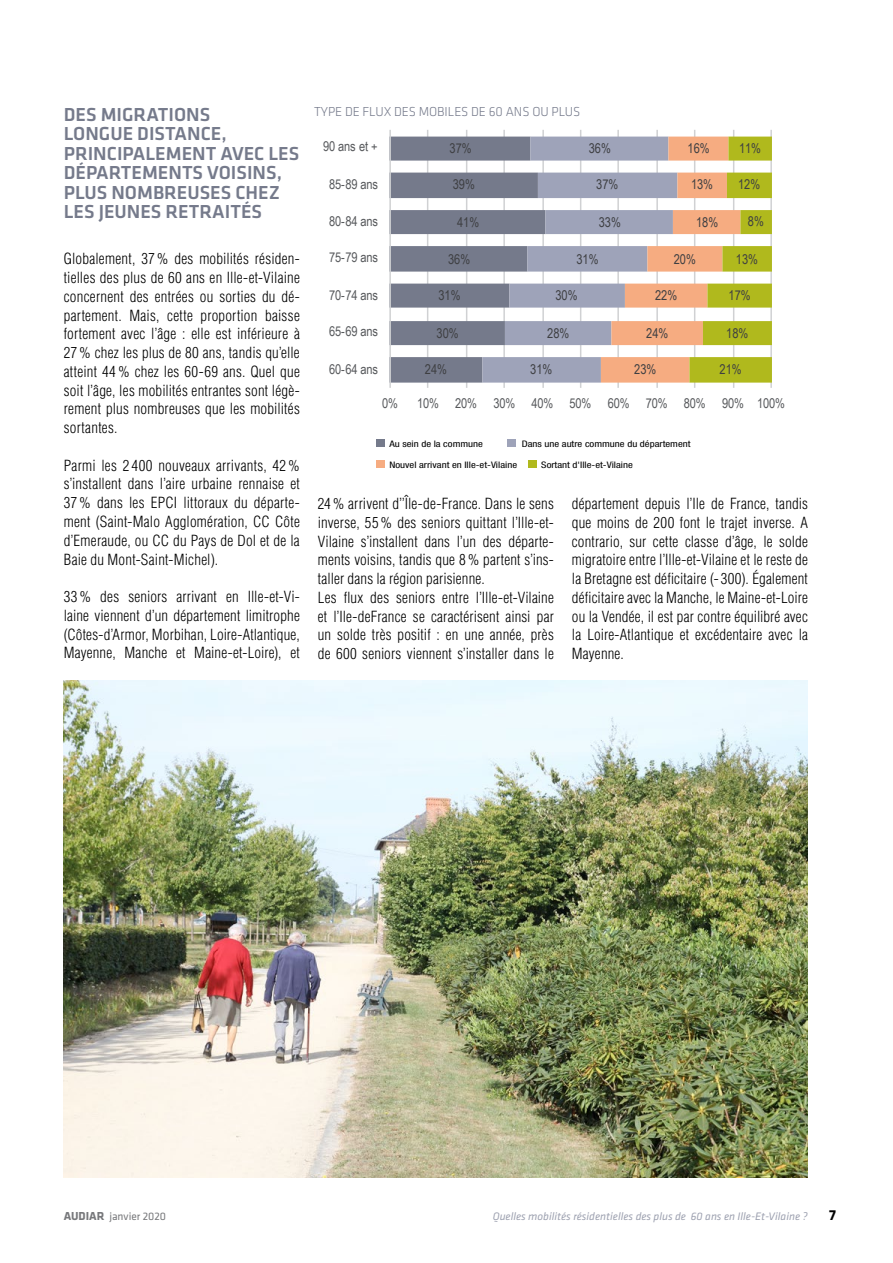
<style>
.page{position:relative;width:893px;height:1263px;background:#fff}
.page>*{position:absolute;margin:0;border:0;box-sizing:border-box;transform-origin:0 0}
.t1{font:500 19.5px/19.5px "Klavika";color:#757a8b}
.t2{font:300 condensed 15px/18.8px "Helvetica LT Std";letter-spacing:.015em;color:#000;text-align:justify}
.t3{font:700 15px "Klavika";color:#000}
.t4{font:13.5px "Arial Narrow";letter-spacing:-.01em;color:#57595c}
.t5{font:13.5px "Arial Narrow";color:#3e3f42}
.t6{font:300 13.5px "Klavika";letter-spacing:-.005em;color:#757a8b}
.t7{font:italic 11.25px "Klavika";color:#9da1b0}
.t8{font:11.25px "Klavika";color:#77787b}
.t9{font:condensed 9px "Helvetica Neue LT Std";color:#000;scale:1.2 1}
.s1{font-weight:700;font-size:12px}
</style>
<div class="page">
<img style="left:64px;top:680px;width:743px;height:498px">
<hr style="left:427px;top:130px;width:1px;height:258px;background:#d0d1d3">
<hr style="left:466px;top:130px;width:1px;height:258px;background:#d0d1d3">
<hr style="left:503px;top:130px;width:2px;height:258px;background:#d0d1d3">
<hr style="left:542px;top:130px;width:2px;height:258px;background:#d0d1d3">
<hr style="left:580px;top:130px;width:1px;height:258px;background:#d0d1d3">
<hr style="left:617px;top:130px;width:2px;height:258px;background:#d0d1d3">
<hr style="left:656px;top:130px;width:2px;height:258px;background:#d0d1d3">
<hr style="left:694px;top:130px;width:1px;height:258px;background:#d0d1d3">
<hr style="left:733px;top:130px;width:1px;height:258px;background:#d0d1d3">
<hr style="left:770px;top:130px;width:2px;height:258px;background:#d0d1d3">
<svg style="left:391px;top:137px;width:91px;height:246px"></svg>
<svg style="left:482px;top:137px;width:119px;height:246px"></svg>
<svg style="left:601px;top:137px;width:171px;height:246px"></svg>
<hr style="left:389px;top:130px;width:2px;height:258px;background:#d0d1d3">
<div style="left:376px;top:460px;width:8px;height:7px;background:#f6ac81"></div>
<div style="left:529px;top:460px;width:8px;height:7px;background:#b0b91d"></div>
<div style="left:508px;top:439px;width:8px;height:8px;background:#9ea3b9"></div>
<div style="left:376px;top:439px;width:8px;height:8px;background:#757a8b"></div>
<h1 class="t1" style="left:64px;top:105px;width:237px">DES MIGRATIONS<br>LONGUE DISTANCE,<br>PRINCIPALEMENT AVEC LES<br>DÉPARTEMENTS VOISINS,<br>PLUS NOMBREUSES CHEZ<br>LES JEUNES RETRAITÉS</h1>
<p class="t2" style="left:64px;top:250px;width:238px">Globalement, 37% des mobilités résiden&shy;tielles des plus de 60 ans en Ille-et-Vilaine concernent des entrées ou sorties du dé&shy;partement. Mais, cette proportion baisse fortement avec l’âge : elle est inférieure à 27% chez les plus de 80 ans, tandis qu’elle atteint 44% chez les 60-69 ans. Quel que soit l’âge, les mobilités entrantes sont légè&shy;rement plus nombreuses que les mobilités sortantes.</p>
<p class="t2" style="left:64px;top:456px;width:238px">Parmi les 2 400 nouveaux arrivants, 42% s’installent dans l’aire urbaine rennaise et 37% dans les EPCI littoraux du départe&shy;ment (Saint-Malo Agglomération, CC Côte d’Emeraude, ou CC du Pays de Dol et de la Baie du Mont-Saint-Michel).</p>
<p class="t2" style="left:64px;top:587px;width:238px">33% des seniors arrivant en Ille-et-Vi&shy;laine viennent d’un département limitrophe (Côtes-d’Armor, Morbihan, Loire-Atlantique, Mayenne, Manche et Maine-et-Loire), et</p>
<p class="t6" style="left:314px;top:105px;width:268px">TYPE DE FLUX DES MOBILES DE 60 ANS OU PLUS</p>
<p class="t4" style="left:323px;top:137px;width:56px">90 ans et +</p>
<p class="t5" style="left:449px;top:138px;width:24px">37%</p>
<p class="t5" style="left:589px;top:138px;width:24px">36%</p>
<p class="t5" style="left:688px;top:138px;width:24px">16%</p>
<p class="t5" style="left:739px;top:138px;width:24px">11%</p>
<p class="t4" style="left:329px;top:174px;width:51px">85-89 ans</p>
<p class="t5" style="left:453px;top:174px;width:24px">39%</p>
<p class="t5" style="left:596px;top:174px;width:24px">37%</p>
<p class="t5" style="left:691px;top:174px;width:24px">13%</p>
<p class="t5" style="left:738px;top:174px;width:24px">12%</p>
<p class="t4" style="left:329px;top:212px;width:51px">80-84 ans</p>
<p class="t5" style="left:457px;top:212px;width:24px">41%</p>
<p class="t5" style="left:599px;top:212px;width:24px">33%</p>
<p class="t5" style="left:696px;top:212px;width:24px">18%</p>
<p class="t5" style="left:748px;top:212px;width:17px">8%</p>
<p class="t4" style="left:329px;top:248px;width:51px">75-79 ans</p>
<p class="t5" style="left:448px;top:249px;width:24px">36%</p>
<p class="t5" style="left:576px;top:249px;width:24px">31%</p>
<p class="t5" style="left:674px;top:249px;width:24px">20%</p>
<p class="t5" style="left:736px;top:249px;width:24px">13%</p>
<p class="t4" style="left:329px;top:285px;width:51px">70-74 ans</p>
<p class="t5" style="left:438px;top:285px;width:24px">31%</p>
<p class="t5" style="left:555px;top:285px;width:24px">30%</p>
<p class="t5" style="left:655px;top:285px;width:24px">22%</p>
<p class="t5" style="left:729px;top:285px;width:24px">17%</p>
<p class="t4" style="left:329px;top:321px;width:51px">65-69 ans</p>
<p class="t5" style="left:437px;top:323px;width:24px">30%</p>
<p class="t5" style="left:547px;top:323px;width:24px">28%</p>
<p class="t5" style="left:646px;top:323px;width:24px">24%</p>
<p class="t5" style="left:726px;top:323px;width:24px">18%</p>
<p class="t4" style="left:329px;top:359px;width:51px">60-64 ans</p>
<p class="t5" style="left:425px;top:359px;width:24px">24%</p>
<p class="t5" style="left:530px;top:359px;width:24px">31%</p>
<p class="t5" style="left:634px;top:359px;width:24px">23%</p>
<p class="t5" style="left:719px;top:359px;width:24px">21%</p>
<p class="t4" style="left:382px;top:393px;width:17px">0%</p>
<p class="t4" style="left:417px;top:393px;width:369px">10% 20% 30% 40% 50% 60% 70% 80% 90% 100%</p>
<p class="t9" style="left:389px;top:439px;width:80px">Au sein de la commune</p>
<p class="t9" style="left:522px;top:439px;width:142px">Dans une autre commune du département</p>
<p class="t9" style="left:389px;top:459px;width:108px">Nouvel arrivant en Ille-et-Vilaine</p>
<p class="t9" style="left:541px;top:459px;width:78px">Sortant d'Ille-et-Vilaine</p>
<p class="t2" style="left:318px;top:494px;width:238px;text-align:left">24% arrivent d’’Île-de-France. Dans le sens inverse, 55% des seniors quittant l’Ille-et-Vilaine s’installent dans l’un des départe&shy;ments voisins, tandis que 8% partent s’ins&shy;taller dans la région parisienne.<br>Les flux des seniors entre l’Ille-et-Vilaine et l’Ile-deFrance se caractérisent ainsi par un solde très positif : en une année, près de 600 seniors viennent s’installer dans le</p>
<p class="t2" style="left:572px;top:494px;width:238px">département depuis l’Ile de France, tandis que moins de 200 font le trajet inverse. A contrario, sur cette classe d’âge, le solde migratoire entre l’Ille-et-Vilaine et le reste de la Bretagne est déficitaire (- 300). Également déficitaire avec la Manche, le Maine-et-Loire ou la Vendée, il est par contre équilibré avec la Loire-Atlantique et excédentaire avec la Mayenne.</p>
<p class="t8" style="left:64px;top:1210px;width:104px"><span class="s1">AUDIAR</span> janvier 2020</p>
<p class="t7" style="left:493px;top:1210px;width:317px">Quelles mobilités résidentielles des plus de 60 ans en Ille-Et-Vilaine ?</p>
<p class="t3" style="left:829px;top:1207px;width:8px">7</p>
</div>
